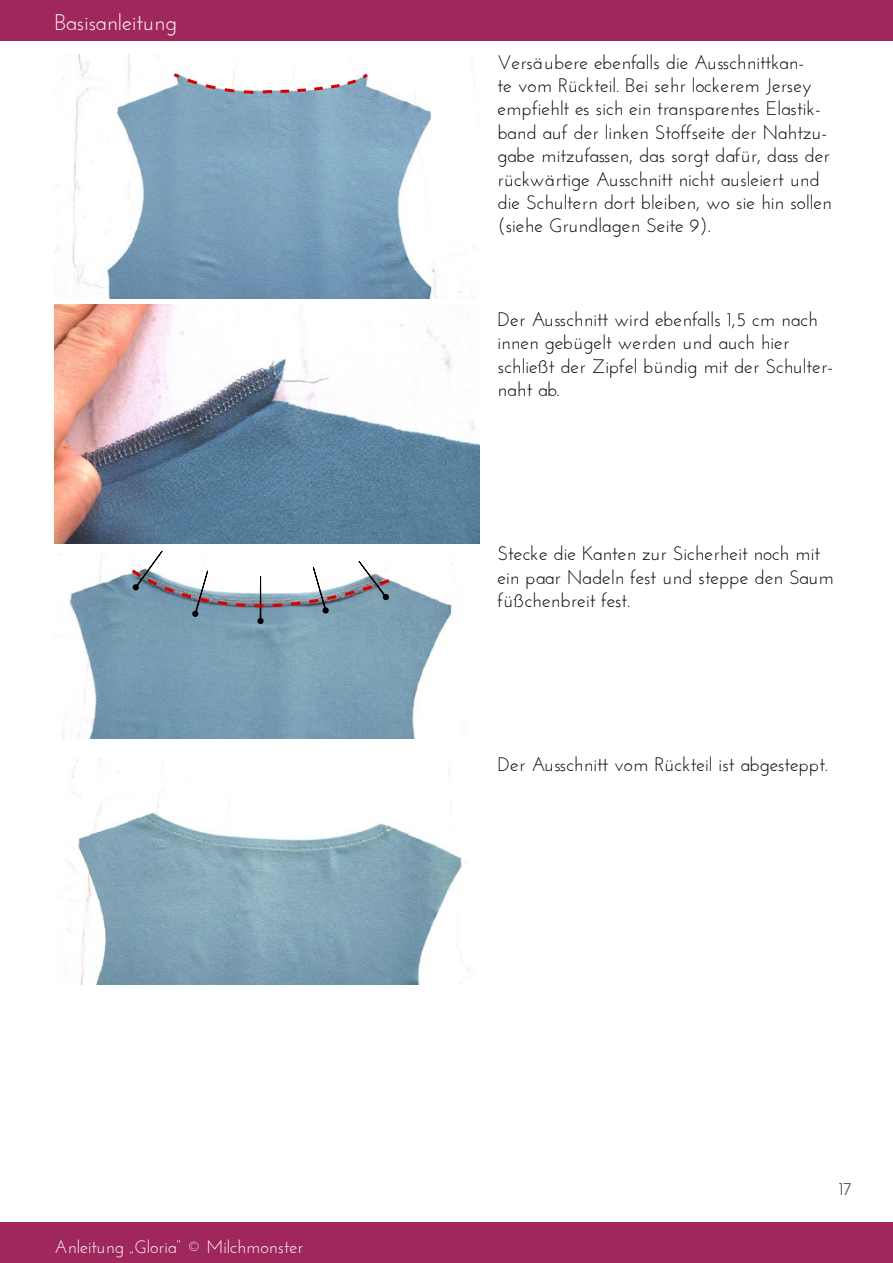
<style>
.page{position:relative;width:893px;height:1263px;background:#fff}
.page>*{position:absolute;margin:0;border:0;box-sizing:border-box;transform-origin:0 0}
.t1{font:22.5px "Josefin Sans";color:#fff}
.t2{font:19.5px/23.4px "Josefin Sans";color:#000}
.t3{font:18px "Josefin Sans";color:#fff}
.t4{font:18px "Josefin Sans";color:#231f20}
</style>
<div class="page">
<img style="left:59px;top:554px;width:394px;height:184px">
<img style="left:54px;top:305px;width:425px;height:239px">
<img style="left:67px;top:758px;width:403px;height:226px">
<img style="left:54px;top:54px;width:422px;height:244px">
<svg style="left:171px;top:70px;width:200px;height:25px"></svg>
<svg style="left:130px;top:496px;width:263px;height:146px"></svg>
<div style="left:0;top:1222px;width:893px;height:41px;background:#a0275c"></div>
<div style="left:0;top:0;width:893px;height:40px;background:#a0275c"></div>
<p class="t1" style="left:55px;top:13px;width:124px">Basisanleitung</p>
<p class="t3" style="left:55px;top:1239px;width:250px">Anleitung „Gloria“ © Milchmonster</p>
<p class="t2" style="left:497px;top:52px;width:336px">Versäubere ebenfalls die Ausschnittkan-<br>te vom Rückteil. Bei sehr lockerem Jersey empfiehlt es sich ein transparentes Elastik&shy;band auf der linken Stoffseite der Nahtzu&shy;gabe mitzufassen, das sorgt dafür, dass der rückwärtige Ausschnitt nicht ausleiert und die Schultern dort bleiben, wo sie hin sollen (siehe Grundlagen Seite 9).</p>
<p class="t2" style="left:497px;top:309px;width:337px">Der Ausschnitt wird ebenfalls 1,5 cm nach innen gebügelt werden und auch hier schließt der Zipfel bündig mit der Schulter&shy;naht ab.</p>
<p class="t2" style="left:497px;top:543px;width:338px">Stecke die Kanten zur Sicherheit noch mit ein paar Nadeln fest und steppe den Saum füßchenbreit fest.</p>
<p class="t2" style="left:497px;top:754px;width:332px">Der Ausschnitt vom Rückteil ist abgesteppt.</p>
<p class="t4" style="left:839px;top:1181px;width:15px">17</p>
</div>
